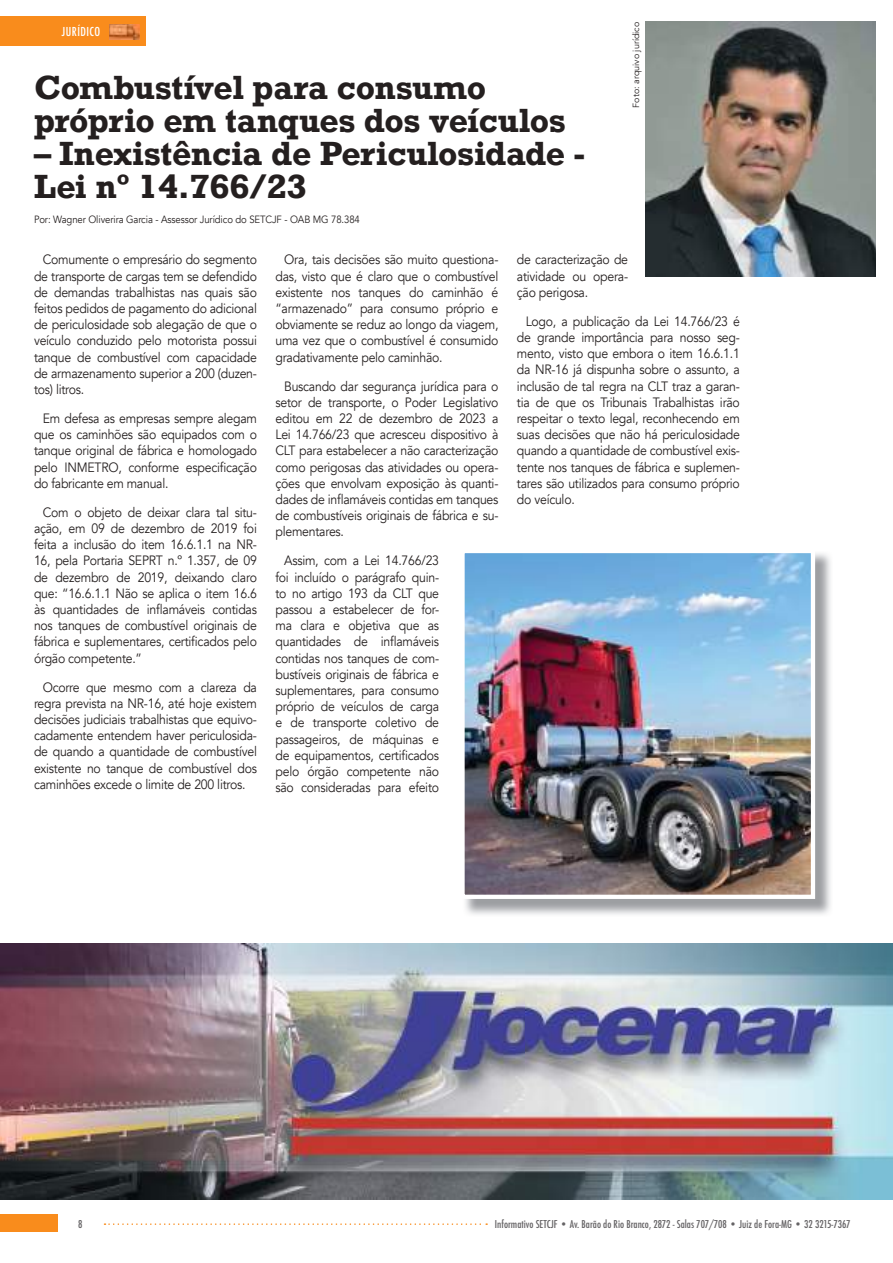
<style>
.page{position:relative;width:893px;height:1263px;background:#fff}
.page>*{position:absolute;margin:0;border:0;box-sizing:border-box;transform-origin:0 0}
.t1{font:700 31.5px/33px "Rockwell";letter-spacing:-.01em;color:#241f1f}
.t2{font:13.5px/16.2px "Avenir";letter-spacing:-.02em;color:#241f1f;text-align:justify;scale:.91 1}
.t3{font:500 condensed 12px "Futura";letter-spacing:.04em;color:#fff}
.t4{font:500 condensed 10.5px "Futura";color:#656365}
.t5{font:10.5px "Avenir";letter-spacing:-.01em;color:#241f1f;scale:.91 1}
.t6{font:9px "Avenir";color:#241f1f}
</style>
<div class="page">
<img style="left:465px;top:553px;width:366px;height:362px">
<img style="left:465px;top:554px;width:345px;height:340px">
<div style="left:460px;top:549px;width:355px;height:350px;border:4px solid #fff"></div>
<div style="left:0;top:17px;width:146px;height:29px;background:#f98c1c"></div>
<svg style="left:104px;top:1223px;width:383px;height:2px"></svg>
<div style="left:0;top:1214px;width:57px;height:18px;background:#f98c1c"></div>
<img style="left:109px;top:24px;width:31px;height:16px">
<img style="left:0;top:944px;width:893px;height:255px">
<img style="left:645px;top:21px;width:231px;height:255px">
<p class="t6" style="left:631px;top:108px;width:87px;rotate:-90deg">Foto: arquivo jurídico</p>
<p class="t3" style="left:62px;top:24px;width:40px">JURÍDICO</p>
<h1 class="t1" style="left:34px;top:71px;width:533px">Combustível para consumo próprio em tanques dos veículos</h1>
<h1 class="t1" style="left:34px;top:137px;width:553px">– Inexistência de Periculosidade -<br>Lei nº 14.766/23</h1>
<p class="t5" style="left:34px;top:213px;width:360px">Por: Wagner Oliverira Garcia - Assessor Jurídico do SETCJF - OAB MG 78.384</p>
<p class="t2" style="left:34px;top:252px;width:246px;text-indent:9px">Comumente o empresário do segmento de transporte de cargas tem se defendido de demandas trabalhistas nas quais são feitos pedidos de pagamento do adicional de periculosidade sob alegação de que o veículo conduzido pelo motorista possui tanque de combustível com capacidade de armazenamento superior a 200 (duzen&shy;tos) litros.</p>
<p class="t2" style="left:34px;top:410px;width:246px;text-indent:9px">Em defesa as empresas sempre alegam que os caminhões são equipados com o tanque original de fábrica e homologado pelo INMETRO, conforme especificação do fabricante em manual.</p>
<p class="t2" style="left:34px;top:504px;width:247px;text-indent:9px">Com o objeto de deixar clara tal situ&shy;ação, em 09 de dezembro de 2019 foi feita a inclusão do item 16.6.1.1 na NR-16, pela Portaria SEPRT n.º 1.357, de 09 de dezembro de 2019, deixando claro que: “16.6.1.1 Não se aplica o item 16.6 às quantidades de inflamáveis contidas nos tanques de combustível originais de fábrica e suplementares, certificados pelo órgão competente.”</p>
<p class="t2" style="left:34px;top:679px;width:247px;text-indent:9px">Ocorre que mesmo com a clareza da regra prevista na NR-16, até hoje existem decisões judiciais trabalhistas que equivo&shy;cadamente entendem haver periculosida&shy;de quando a quantidade de combustível existente no tanque de combustível dos caminhões excede o limite de 200 litros.</p>
<p class="t2" style="left:275px;top:252px;width:247px;text-indent:9px">Ora, tais decisões são muito questiona&shy;das, visto que é claro que o combustível existente nos tanques do caminhão é “armazenado” para consumo próprio e obviamente se reduz ao longo da viagem, uma vez que o combustível é consumido gradativamente pelo caminhão.</p>
<p class="t2" style="left:275px;top:378px;width:246px;text-indent:9px">Buscando dar segurança jurídica para o setor de transporte, o Poder Legislativo editou em 22 de dezembro de 2023 a Lei 14.766/23 que acresceu dispositivo à CLT para estabelecer a não caracterização como perigosas das atividades ou opera&shy;ções que envolvam exposição às quanti&shy;dades de inflamáveis contidas em tanques de combustíveis originais de fábrica e su&shy;plementares.</p>
<p class="t2" style="left:275px;top:553px;width:181px;text-indent:9px">Assim, com a Lei 14.766/23 foi incluído o parágrafo quin&shy;to no artigo 193 da CLT que passou a estabelecer de for&shy;ma clara e objetiva que as quantidades de inflamáveis contidas nos tanques de com&shy;bustíveis originais de fábrica e suplementares, para consumo próprio de veículos de carga e de transporte coletivo de passageiros, de máquinas e de equipamentos, certificados pelo órgão competente não são consideradas para efeito</p>
<p class="t2" style="left:517px;top:252px;width:124px">de caracterização de atividade ou opera&shy;ção perigosa.</p>
<p class="t2" style="left:517px;top:313px;width:247px;text-indent:9px">Logo, a publicação da Lei 14.766/23 é de grande importância para nosso seg&shy;mento, visto que embora o item 16.6.1.1 da NR-16 já dispunha sobre o assunto, a inclusão de tal regra na CLT traz a garan&shy;tia de que os Tribunais Trabalhistas irão respeitar o texto legal, reconhecendo em suas decisões que não há periculosidade quando a quantidade de combustível exis&shy;tente nos tanques de fábrica e suplemen&shy;tares são utilizados para consumo próprio do veículo.</p>
<p class="t4" style="left:78px;top:1217px;width:6px">8</p>
<p class="t4" style="left:495px;top:1217px;width:357px">Informativo SETCJF • Av. Barão do Rio Branco, 2872 - Salas 707/708 • Juiz de Fora-MG • 32 3215-7367</p>
</div>
